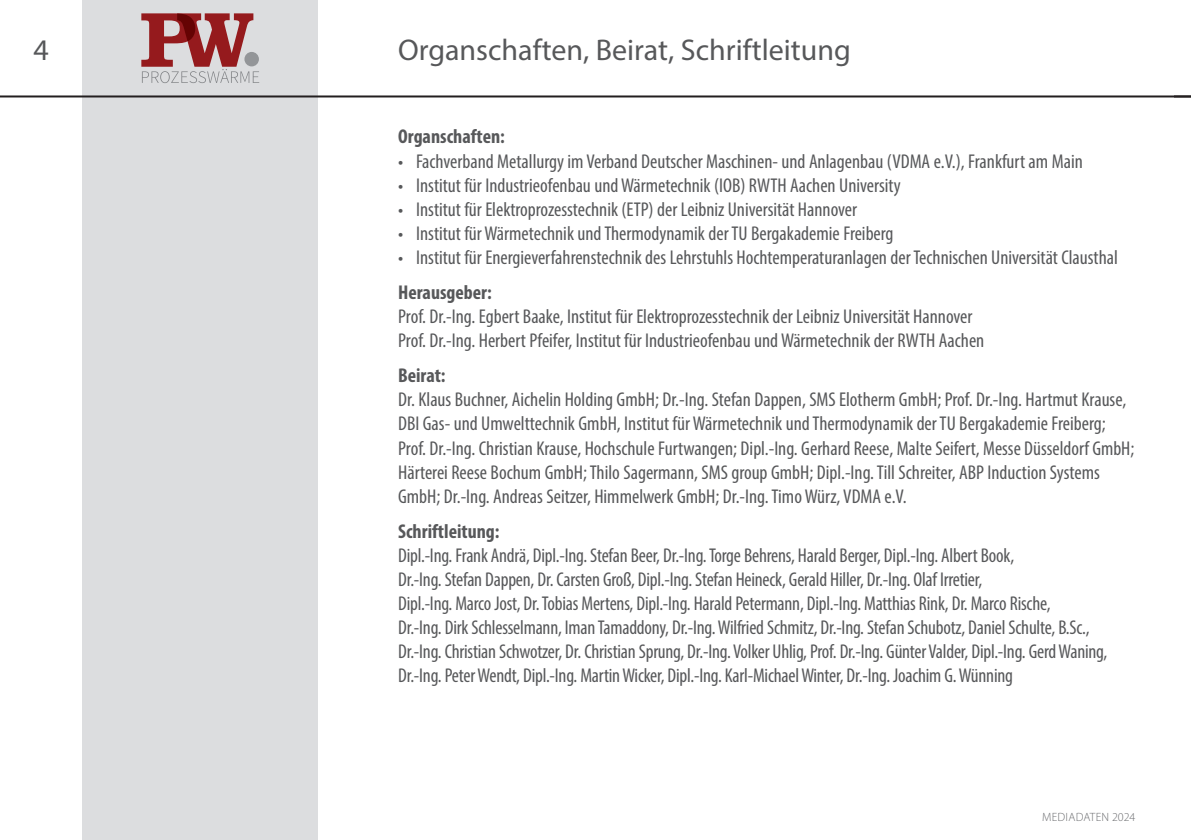
<style>
.page{position:relative;width:1191px;height:840px;background:#fff}
.page>*{position:absolute;margin:0;border:0;box-sizing:border-box;transform-origin:0 0}
.t1{font:30px "Myriad Pro";color:#57585a}
.t2{font:condensed 20px/24px "Myriad Pro";color:#57585a}
.t3{font:700 condensed 20px "Myriad Pro";color:#57585a}
.t4{font:300 12px "Myriad Pro";letter-spacing:.02em;color:#6c6d70}
</style>
<div class="page">
<div style="left:82px;top:0;width:236px;height:839px;background:#dcdddf"></div>
<hr style="left:0;top:95px;width:1191px;height:2px;background:#231f20">
<svg style="left:1174px;top:95px;width:17px;height:1px"></svg>
<svg style="left:141px;top:13px;width:118px;height:70px"></svg>
<div style="left:244px;top:52px;width:15px;height:14px;background:#939598;border-radius:50%"></div>
<h1 class="t1" style="left:33px;top:31px;width:17px">4</h1>
<h1 class="t1" style="left:398px;top:31px;width:454px">Organschaften, Beirat, Schriftleitung</h1>
<p class="t3" style="left:398px;top:124px;width:108px">Organschaften:</p>
<p class="t2" style="left:398px;top:148px;width:686px">• Fachverband Metallurgy im Verband Deutscher Maschinen- und Anlagenbau (VDMA e.V.), Frankfurt am Main</p>
<p class="t2" style="left:398px;top:172px;width:504px">• Institut für Industrieofenbau und Wärmetechnik (IOB) RWTH Aachen University</p>
<p class="t2" style="left:398px;top:196px;width:460px">• Institut für Elektroprozesstechnik (ETP) der Leibniz Universität Hannover</p>
<p class="t2" style="left:398px;top:220px;width:497px">• Institut für Wärmetechnik und Thermodynamik der TU Bergakademie Freiberg</p>
<p class="t2" style="left:398px;top:244px;width:721px">• Institut für Energieverfahrenstechnik des Lehrstuhls Hochtemperaturanlagen der Technischen Universität Clausthal</p>
<p class="t3" style="left:398px;top:280px;width:95px">Herausgeber:</p>
<p class="t2" style="left:398px;top:304px;width:588px">Prof. Dr.-Ing. Egbert Baake, Institut für Elektroprozesstechnik der Leibniz Universität Hannover<br>Prof. Dr.-Ing. Herbert Pfeifer, Institut für Industrieofenbau und Wärmetechnik der RWTH Aachen</p>
<p class="t3" style="left:398px;top:363px;width:49px">Beirat:</p>
<p class="t2" style="left:398px;top:387px;width:737px">Dr. Klaus Buchner, Aichelin Holding GmbH; Dr.-Ing. Stefan Dappen, SMS Elotherm GmbH; Prof. Dr.-Ing. Hartmut Krause, DBI Gas- und Umwelttechnik GmbH, Institut für Wärmetechnik und Thermodynamik der TU Bergakademie Freiberg; Prof. Dr.-Ing. Christian Krause, Hochschule Furtwangen; Dipl.-Ing. Gerhard Reese, Malte Seifert, Messe Düsseldorf GmbH; Härterei Reese Bochum GmbH; Thilo Sagermann, SMS group GmbH; Dipl.-Ing. Till Schreiter, ABP Induction Systems GmbH; Dr.-Ing. Andreas Seitzer, Himmelwerk GmbH; Dr.-Ing. Timo Würz, VDMA e.V.</p>
<p class="t3" style="left:398px;top:518px;width:103px">Schriftleitung:</p>
<p class="t2" style="left:398px;top:542px;width:710px">Dipl.-Ing. Frank Andrä, Dipl.-Ing. Stefan Beer, Dr.-Ing. Torge Behrens, Harald Berger, Dipl.-Ing. Albert Book,<br>Dr.-Ing. Stefan Dappen, Dr. Carsten Groß, Dipl.-Ing. Stefan Heineck, Gerald Hiller, Dr.-Ing. Olaf Irretier,<br>Dipl.-Ing. Marco Jost, Dr. Tobias Mertens, Dipl.-Ing. Harald Petermann, Dipl.-Ing. Matthias Rink, Dr. Marco Rische,<br>Dr.-Ing. Dirk Schlesselmann, Iman Tamaddony, Dr.-Ing. Wilfried Schmitz, Dr.-Ing. Stefan Schubotz, Daniel Schulte, B.Sc., Dr.-Ing. Christian Schwotzer, Dr. Christian Sprung, Dr.-Ing. Volker Uhlig, Prof. Dr.-Ing. Günter Valder, Dipl.-Ing. Gerd Waning, Dr.-Ing. Peter Wendt, Dipl.-Ing. Martin Wicker, Dipl.-Ing. Karl-Michael Winter, Dr.-Ing. Joachim G. Wünning</p>
<p class="t4" style="left:1042px;top:808px;width:95px">MEDIADATEN 2024</p>
</div>
